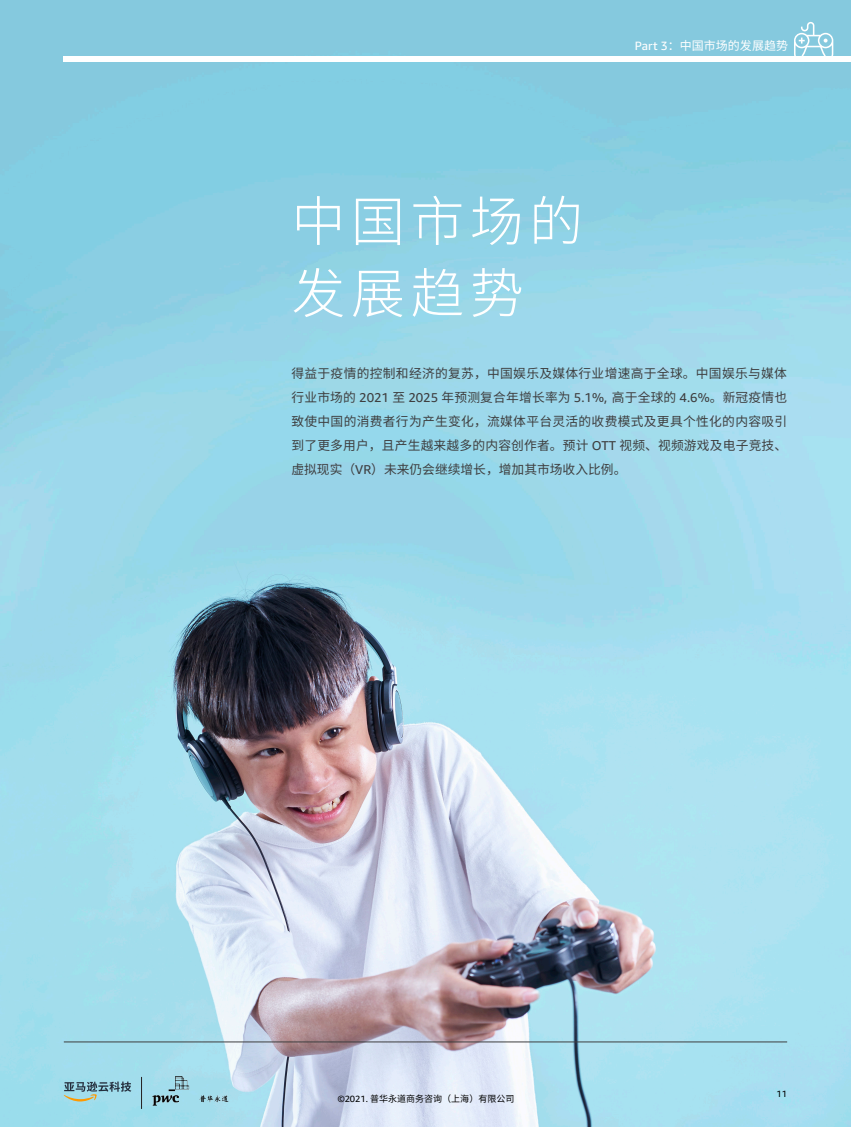
<style>
.page{position:relative;width:851px;height:1127px;background:#fff}
.page>*{position:absolute;margin:0;border:0;box-sizing:border-box;transform-origin:0 0}
.t1{font:300 54px/72px "Source Han Sans CN";letter-spacing:.1em;color:#fff}
.t2{font:12.75px/24px "Source Han Sans CN";letter-spacing:.015em;color:#3e3e3f;text-align:justify}
.t3{font:12px "Source Han Sans CN";color:#fff}
.t4{font:9px "Source Han Sans CN";color:#000}
.t5{font:9px "Amazon Ember";color:#000}
.s1{font-family:"Amazon Ember"}
</style>
<div class="page">
<img style="left:0;top:0;width:850px;height:1127px">
<svg style="left:63px;top:1081px;width:68px;height:20px"></svg>
<hr style="left:141px;top:1077px;width:1px;height:32px;background:#231f20">
<img style="left:153px;top:1077px;width:76px;height:28px">
<hr style="left:64px;top:1041px;width:723px;height:1px;background:#3e3e3f">
<div style="left:64px;top:57px;width:786px;height:5px;background:#fff"></div>
<svg style="left:793px;top:22px;width:40px;height:35px"></svg>
<p class="t3" style="left:634px;top:39px;width:155px"><span class="s1">Part 3</span>：中国市场的发展趋势</p>
<h1 class="t1" style="left:291px;top:186px;width:293px">中国市场的发展趋势</h1>
<p class="t2" style="left:291px;top:362px;width:497px">得益于疫情的控制和经济的复苏，中国娱乐及媒体行业增速高于全球。中国娱乐与媒体行业市场的 <span class="s1">2021</span> 至 <span class="s1">2025</span> 年预测复合年增长率为 <span class="s1">5.1%,</span> 高于全球的 <span class="s1">4.6%</span>。新冠疫情也致使中国的消费者行为产生变化，流媒体平台灵活的收费模式及更具个性化的内容吸引到了更多用户，且产生越来越多的内容创作者。预计 <span class="s1">OTT</span> 视频、视频游戏及电子竞技、虚拟现实（<span class="s1">VR</span>）未来仍会继续增长，增加其市场收入比例。</p>
<p class="t4" style="left:337px;top:1093px;width:178px"><span class="s1">©2021.</span> 普华永道商务咨询（上海）有限公司</p>
<p class="t5" style="left:776px;top:1088px;width:12px">11</p>
</div>
